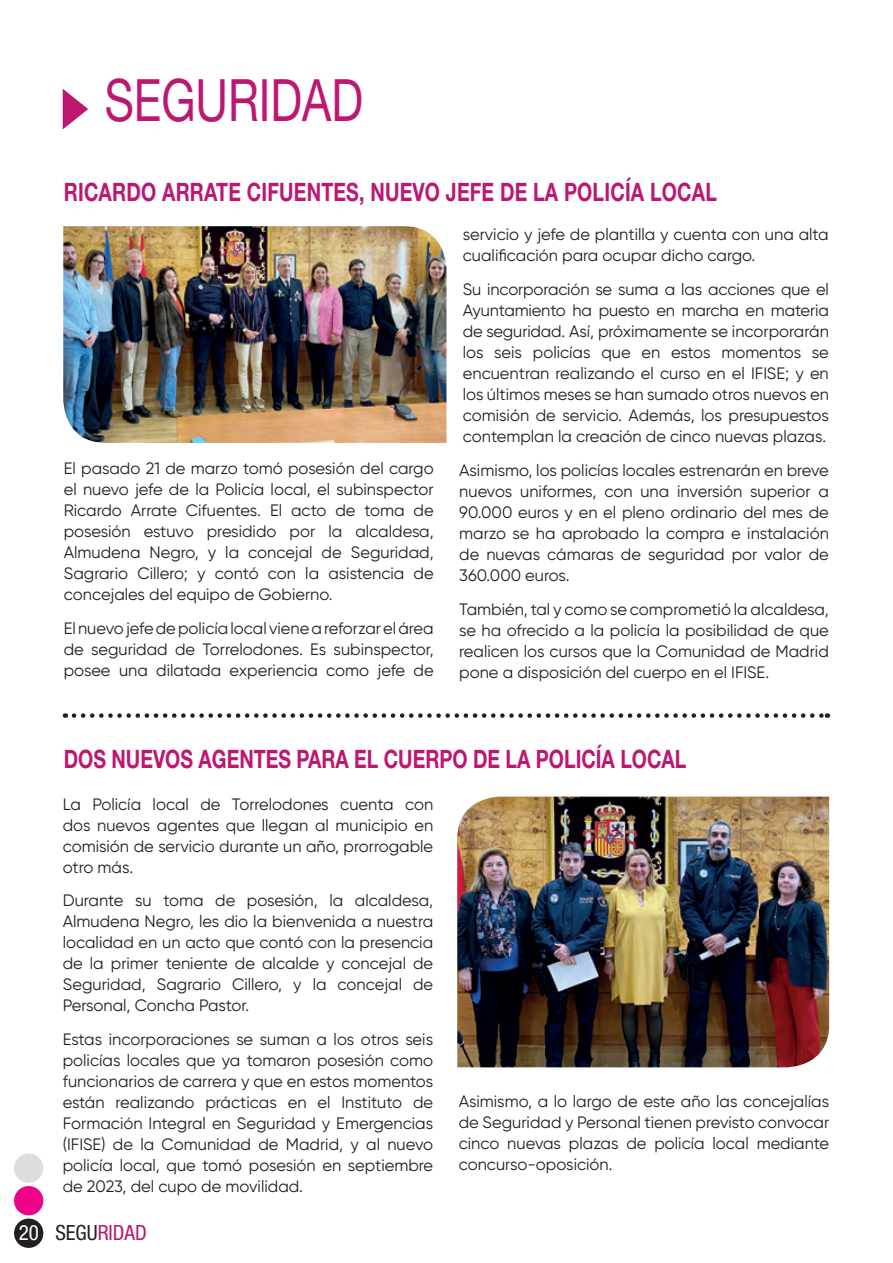
<style>
.page{position:relative;width:893px;height:1263px;background:#fff}
.page>*{position:absolute;margin:0;border:0;box-sizing:border-box;transform-origin:0 0}
.t1{font:58.5px "Helvetica Neue LT Std";color:#bd1771;scale:.77 1}
.t2{font:700 25.35px "Helvetica Neue LT Std";letter-spacing:.01em;color:#bd1771;scale:.77 1}
.t3{font:condensed 21px "Helvetica Neue LT Std";color:#bd1771}
.t4{font:16.5px/21px "Gilroy";color:#231f20;text-align:justify}
.s1{color:#fff}
.s2{color:#231f20}
</style>
<div class="page">
<div style="left:14px;top:1153px;width:29px;height:30px;background:#dcdddf;border-radius:50%"></div>
<div style="left:14px;top:1186px;width:29px;height:29px;background:#ed028c;border-radius:50%"></div>
<div style="left:14px;top:1218px;width:29px;height:30px;background:#231f20;border-radius:50%"></div>
<svg style="left:63px;top:89px;width:25px;height:40px"></svg>
<img style="left:63px;top:226px;width:383px;height:217px">
<svg style="left:74px;top:713px;width:754px;height:5px"></svg>
<img style="left:457px;top:796px;width:372px;height:271px">
<h1 class="t1" style="left:105px;top:65px;width:337px">SEGURIDAD</h1>
<h2 class="t2" style="left:64px;top:176px;width:850px">RICARDO ARRATE CIFUENTES, NUEVO JEFE DE LA POLICÍA LOCAL</h2>
<p class="t4" style="left:64px;top:458px;width:371px">El pasado 21 de marzo tomó posesión del cargo el nuevo jefe de la Policía local, el subinspector Ricardo Arrate Cifuentes. El acto de toma de posesión estuvo presidido por la alcaldesa, Almudena Negro, y la concejal de Seguridad, Sagrario Cillero; y contó con la asistencia de concejales del equipo de Gobierno.</p>
<p class="t4" style="left:64px;top:617px;width:371px">El nuevo jefe de policía local viene a reforzar el área de seguridad de Torrelodones. Es subinspector, posee una dilatada experiencia como jefe de</p>
<p class="t4" style="left:463px;top:224px;width:367px">servicio y jefe de plantilla y cuenta con una alta cualificación para ocupar dicho cargo.</p>
<p class="t4" style="left:463px;top:278px;width:368px">Su incorporación se suma a las acciones que el Ayuntamiento ha puesto en marcha en materia de seguridad. Así, próximamente se incorporarán los seis policías que en estos momentos se encuentran realizando el curso en el IFISE; y en los últimos meses se han sumado otros nuevos en comisión de servicio. Además, los presupuestos contemplan la creación de cinco nuevas plazas.</p>
<p class="t4" style="left:459px;top:459px;width:371px">Asimismo, los policías locales estrenarán en breve nuevos uniformes, con una inversión superior a 90.000 euros y en el pleno ordinario del mes de marzo se ha aprobado la compra e instalación de nuevas cámaras de seguridad por valor de 360.000 euros.</p>
<p class="t4" style="left:459px;top:598px;width:371px">También, tal y como se comprometió la alcaldesa, se ha ofrecido a la policía la posibilidad de que realicen los cursos que la Comunidad de Madrid pone a disposición del cuerpo en el IFISE.</p>
<h2 class="t2" style="left:64px;top:743px;width:810px">DOS NUEVOS AGENTES PARA EL CUERPO DE LA POLICÍA LOCAL</h2>
<p class="t4" style="left:63px;top:793px;width:372px">La Policía local de Torrelodones cuenta con dos nuevos agentes que llegan al municipio en comisión de servicio durante un año, prorrogable otro más.</p>
<p class="t4" style="left:63px;top:890px;width:372px">Durante su toma de posesión, la alcaldesa, Almudena Negro, les dio la bienvenida a nuestra localidad en un acto que contó con la presencia de la primer teniente de alcalde y concejal de Seguridad, Sagrario Cillero, y la concejal de Personal, Concha Pastor.</p>
<p class="t4" style="left:63px;top:1029px;width:372px">Estas incorporaciones se suman a los otros seis policías locales que ya tomaron posesión como funcionarios de carrera y que en estos momentos están realizando prácticas en el Instituto de Formación Integral en Seguridad y Emergencias (IFISE) de la Comunidad de Madrid, y al nuevo policía local, que tomó posesión en septiembre de 2023, del cupo de movilidad.</p>
<p class="t3" style="left:19px;top:1221px;width:129px"><span class="s1">20</span> <span class="s2">SEGU</span>RIDAD</p>
<p class="t4" style="left:459px;top:1090px;width:372px">Asimismo, a lo largo de este año las concejalías de Seguridad y Personal tienen previsto convocar cinco nuevas plazas de policía local mediante concurso-oposición.</p>
</div>
